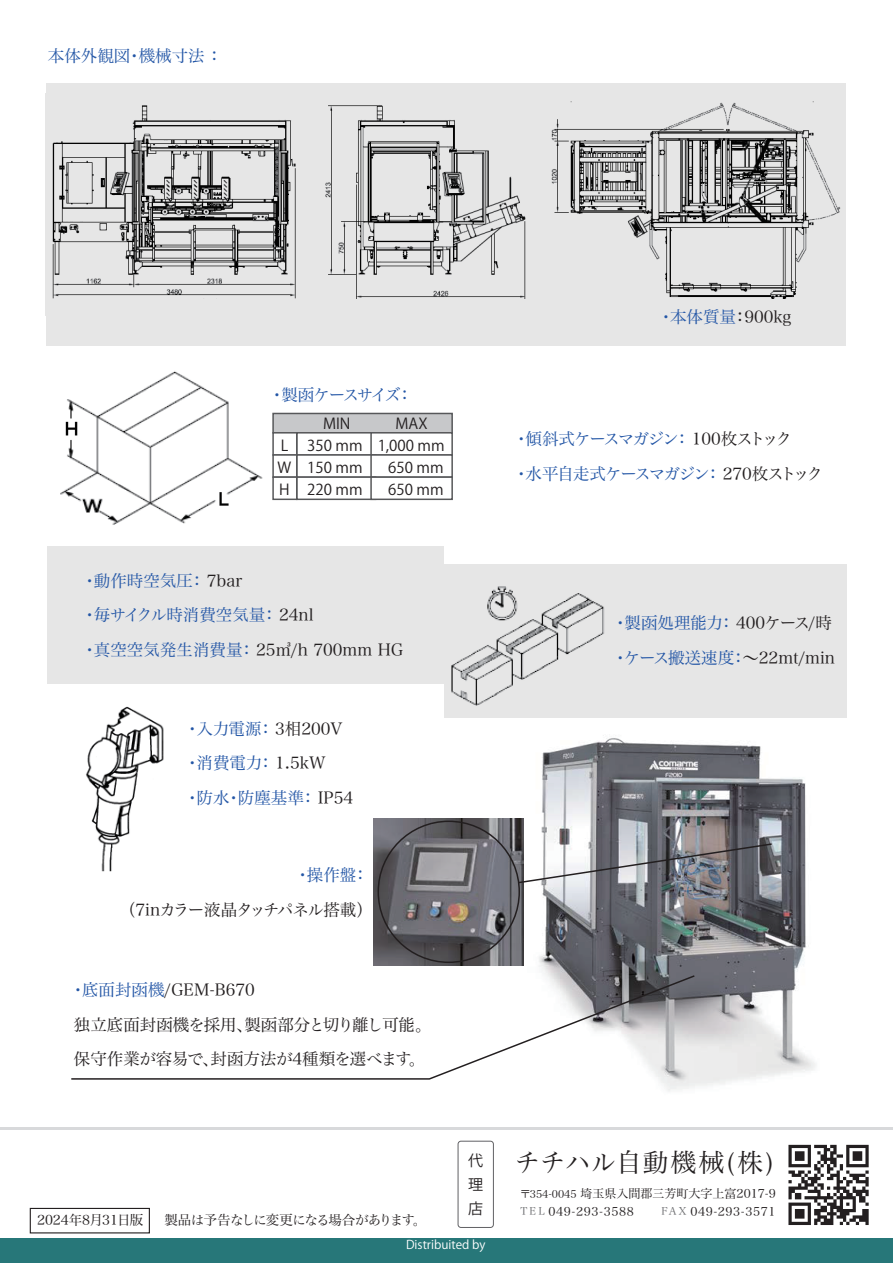
<style>
.page{position:relative;width:893px;height:1263px;background:#fff}
.page>*{position:absolute;margin:0;border:0;box-sizing:border-box;transform-origin:0 0}
.t1{font:25.5px "Hira Min Pro N W3";letter-spacing:.015em;color:#231f20}
.t2{font:16.5px/34.5px "Hira Min Pro N W3";color:#2356a6}
.t3{font:16.5px/34.5px "Hira Min Pro N W3";color:#231f20}
.t4{font:16.5px/34.5px "Hira Min Pro N W3";letter-spacing:-.07em;color:#2356a6}
.t5{font:16.5px "Hira Min Pro N W3";letter-spacing:-.075em;color:#231f20}
.t6{font:16.5px "Hira Min Pro N W3";letter-spacing:-.15em;color:#2356a6}
.t7{font:15px/21.8px "Koz Go Pr 6 N";color:#231f20;text-align:justify}
.t8{font:13.5px "Hira Min Pro N W3";letter-spacing:-.065em;color:#231f20}
.t9{font:13.5px "Hira Min Pro N W3";color:#231f20}
.t10{font:12px/17.1px "Hira Min Pro N W3";color:#231f20}
.t11{font:12px "Hira Min Pro N W3";letter-spacing:.05em;color:#231f20}
.t12{font:12px "Koz Go Pr 6 N";color:#fff}
.s1{color:#231f20}
.s2{color:#2356a6}
.s3{font-size:10.5px}
.s4{font-size:10.5px;color:#6c6d70}
</style>
<div class="page">
<div style="left:0;top:1238px;width:893px;height:25px;background:#277779"></div>
<div style="left:30px;top:1208px;width:120px;height:25px;border:1px solid #231f20"></div>
<hr style="left:0;top:1127px;width:893px;height:3px;background:#d8d9db">
<svg style="left:788px;top:1145px;width:81px;height:80px"></svg>
<div style="left:458px;top:1141px;width:36px;height:87px;border:1px solid #616164;border-radius:3px"></div>
<div style="left:47px;top:546px;width:397px;height:137px;background:#e6e6e6"></div>
<div style="left:444px;top:564px;width:403px;height:154px;background:#e6e6e6"></div>
<div style="left:46px;top:83px;width:799px;height:263px;background:#e6e6e6"></div>
<img style="left:52px;top:101px;width:789px;height:198px">
<div style="left:547px;top:278px;width:71px;height:25px;background:#e6e6e6"></div>
<img style="left:60px;top:371px;width:203px;height:154px">
<img style="left:451px;top:586px;width:154px;height:120px">
<div style="left:272px;top:413px;width:181px;height:21px;background:#c7c8ca;border:2px solid #57585a"></div>
<div style="left:296px;top:432px;width:80px;height:24px;background:#fff;border:2px solid #57585a"></div>
<div style="left:370px;top:432px;width:83px;height:24px;background:#fff;border:2px solid #57585a"></div>
<div style="left:296px;top:454px;width:80px;height:24px;background:#fff;border:2px solid #57585a"></div>
<div style="left:370px;top:454px;width:83px;height:24px;background:#fff;border:2px solid #57585a"></div>
<div style="left:296px;top:476px;width:80px;height:24px;background:#fff;border:2px solid #57585a"></div>
<div style="left:370px;top:476px;width:83px;height:24px;background:#fff;border:2px solid #57585a"></div>
<div style="left:272px;top:432px;width:25px;height:24px;background:#fff;border:2px solid #57585a"></div>
<div style="left:272px;top:454px;width:25px;height:24px;background:#fff;border:2px solid #57585a"></div>
<div style="left:272px;top:476px;width:25px;height:24px;background:#fff;border:2px solid #57585a"></div>
<img style="left:86px;top:706px;width:78px;height:166px">
<img style="left:511px;top:735px;width:305px;height:357px">
<svg style="left:71px;top:974px;width:625px;height:106px"></svg>
<img style="left:374px;top:818px;width:150px;height:147px">
<svg style="left:516px;top:842px;width:257px;height:42px"></svg>
<div style="left:558px;top:233px;width:48px;height:70px;background:#e6e6e6"></div>
<p class="t2" style="left:48px;top:38px;width:176px">本体外観図・機械寸法 ：</p>
<p class="t6" style="left:269px;top:381px;width:145px">・製函ケースサイズ：</p>
<p class="t7" style="left:323px;top:413px;width:106px">MIN　　　MAX</p>
<p class="t7" style="left:278px;top:435px;width:15px;text-align:left">L<br>W<br>H</p>
<p class="t7" style="left:307px;top:435px;width:57px">350 mm 150 mm 220 mm</p>
<p class="t7" style="left:388px;top:435px;width:58px;text-indent:-10px">1,000 mm 650 mm 650 mm</p>
<p class="t2" style="left:82px;top:562px;width:323px">・動作時空気圧： <span class="s1">7bar<br></span>・毎サイクル時消費空気量： <span class="s1">24nl<br></span>・真空空気発生消費量： <span class="s1">25㎥/h 700mm HG</span></p>
<p class="t2" style="left:184px;top:710px;width:192px">・入力電源： <span class="s1">3相200V<br></span>・消費電力： <span class="s1">1.5kW<br></span>・防水・防塵基準： <span class="s1">IP54 　</span></p>
<p class="t2" style="left:294px;top:856px;width:76px">・操作盤：</p>
<p class="t5" style="left:119px;top:896px;width:255px">（7inカラー液晶タッチパネル搭載）</p>
<p class="t3" style="left:70px;top:971px;width:363px"><span class="s2">・底面封函機</span>/GEM-B670<br>独立底面封函機を採用、製函部分と切り離し可能。保守作業が容易で、封函方法が4種類を選べます。</p>
<p class="t3" style="left:658px;top:298px;width:135px"><span class="s2">・本体質量</span>：900kg</p>
<p class="t4" style="left:513px;top:420px;width:311px">・傾斜式ケースマガジン： <span class="s1">100枚ストック<br></span>・水平自走式ケースマガジン： <span class="s1">270枚ストック</span></p>
<p class="t2" style="left:612px;top:604px;width:224px">・製函処理能力： <span class="s1">400ケース/時</span>・ケース搬送速度：<span class="s1">～22mt/min</span></p>
<p class="t9" style="left:37px;top:1208px;width:108px">2024年8月31日版</p>
<p class="t8" style="left:164px;top:1208px;width:263px">製品は予告なしに変更になる場合があります。</p>
<p class="t7" style="left:468px;top:1149px;width:16px;line-height:24px">代理店</p>
<h1 class="t1" style="left:515px;top:1140px;width:260px">チチハル自動機械(株)</h1>
<p class="t10" style="left:520px;top:1184px;width:257px"><span class="s3">〒354-0045</span> 埼玉県入間郡三芳町大字上富2017-9<br><span class="s4">TE L</span> 049-293-3588</p>
<p class="t11" style="left:661px;top:1201px;width:116px"><span class="s4">FAX</span> 049-293-3571</p>
<p class="t12" style="left:406px;top:1238px;width:81px">Distribuited by</p>
</div>
